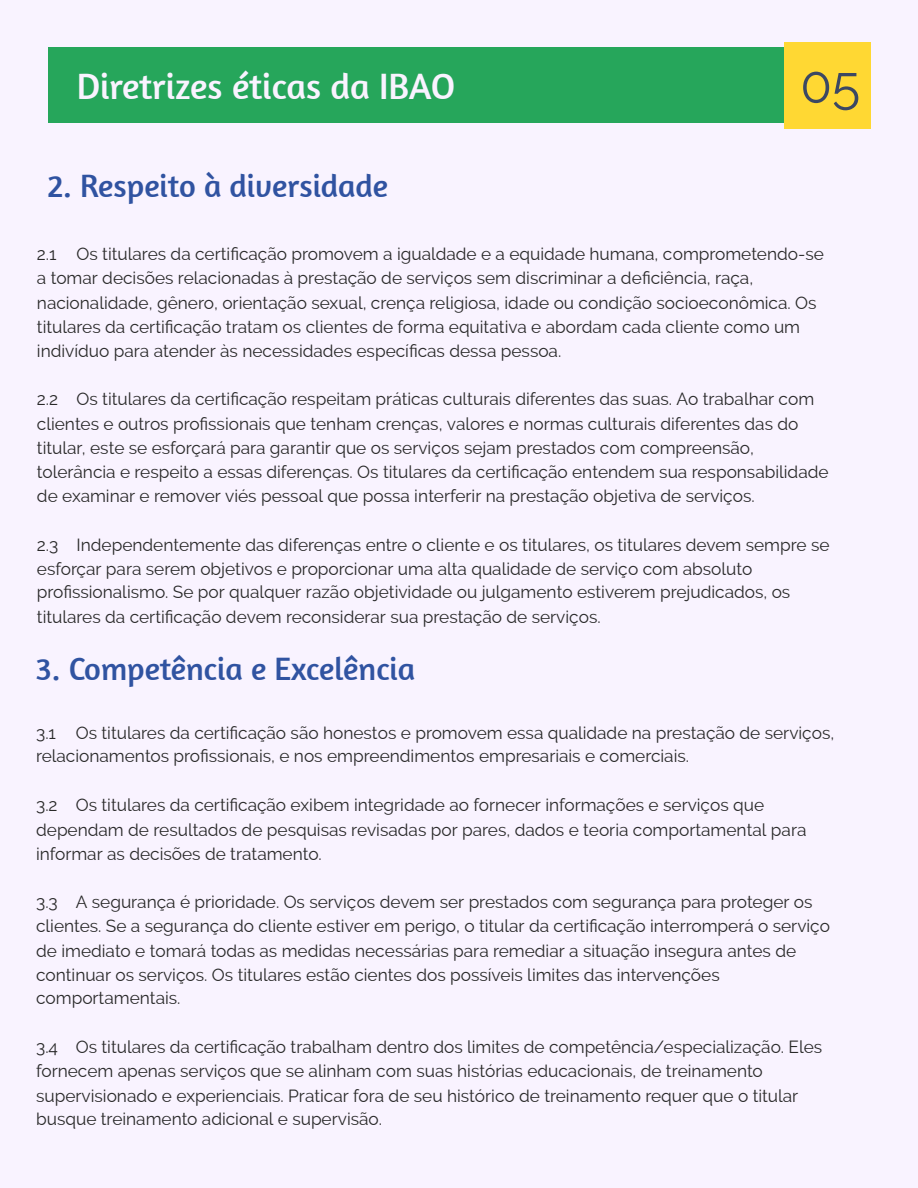
<style>
.page{position:relative;width:918px;height:1188px;background:#f9f3ff}
.page>*{position:absolute;margin:0;border:0;box-sizing:border-box;transform-origin:0 0}
.t1{font:51.9px "Raleway";color:#3c4863}
.t2{font:36.75px "Amaranth";color:#f9f3ff}
.t3{font:32.4px "Amaranth";color:#3053a1}
.t4{font:17.25px/24.3px "Raleway";color:#292929}
</style>
<div class="page">
<div style="left:49px;top:48px;width:820px;height:75px;background:#26a65b"></div>
<div style="left:784px;top:42px;width:86px;height:87px;background:#ffd833"></div>
<h2 class="t2" style="left:77px;top:65px;width:380px">Diretrizes éticas da IBAO</h2>
<h3 class="t3" style="left:47px;top:166px;width:342px">2. Respeito à diversidade</h3>
<h1 class="t1" style="left:800px;top:54px;width:61px">05</h1>
<p class="t4" style="left:37px;top:242px;width:788px">2.1 Os titulares da certificação promovem a igualdade e a equidade humana, comprometendo-se a tomar decisões relacionadas à prestação de serviços sem discriminar a deficiência, raça, nacionalidade, gênero, orientação sexual, crença religiosa, idade ou condição socioeconômica. Os titulares da certificação tratam os clientes de forma equitativa e abordam cada cliente como um indivíduo para atender às necessidades específicas dessa pessoa.</p>
<p class="t4" style="left:37px;top:387px;width:793px">2.2 Os titulares da certificação respeitam práticas culturais diferentes das suas. Ao trabalhar com clientes e outros profissionais que tenham crenças, valores e normas culturais diferentes das do titular, este se esforçará para garantir que os serviços sejam prestados com compreensão, tolerância e respeito a essas diferenças. Os titulares da certificação entendem sua responsabilidade de examinar e remover viés pessoal que possa interferir na prestação objetiva de serviços.</p>
<p class="t4" style="left:37px;top:533px;width:794px">2.3 Independentemente das diferenças entre o cliente e os titulares, os titulares devem sempre se esforçar para serem objetivos e proporcionar uma alta qualidade de serviço com absoluto profissionalismo. Se por qualquer razão objetividade ou julgamento estiverem prejudicados, os titulares da certificação devem reconsiderar sua prestação de serviços.</p>
<h3 class="t3" style="left:36px;top:650px;width:381px">3. Competência e Excelência</h3>
<p class="t4" style="left:36px;top:721px;width:800px;line-height:23.7px">3.1 Os titulares da certificação são honestos e promovem essa qualidade na prestação de serviços, relacionamentos profissionais, e nos empreendimentos empresariais e comerciais.</p>
<p class="t4" style="left:36px;top:793px;width:772px">3.2 Os titulares da certificação exibem integridade ao fornecer informações e serviços que dependam de resultados de pesquisas revisadas por pares, dados e teoria comportamental para informar as decisões de tratamento.</p>
<p class="t4" style="left:36px;top:890px;width:795px">3.3 A segurança é prioridade. Os serviços devem ser prestados com segurança para proteger os clientes. Se a segurança do cliente estiver em perigo, o titular da certificação interromperá o serviço de imediato e tomará todas as medidas necessárias para remediar a situação insegura antes de continuar os serviços. Os titulares estão cientes dos possíveis limites das intervenções comportamentais.</p>
<p class="t4" style="left:36px;top:1035px;width:788px">3.4 Os titulares da certificação trabalham dentro dos limites de competência/especialização. Eles fornecem apenas serviços que se alinham com suas histórias educacionais, de treinamento supervisionado e experienciais. Praticar fora de seu histórico de treinamento requer que o titular busque treinamento adicional e supervisão.</p>
</div>
